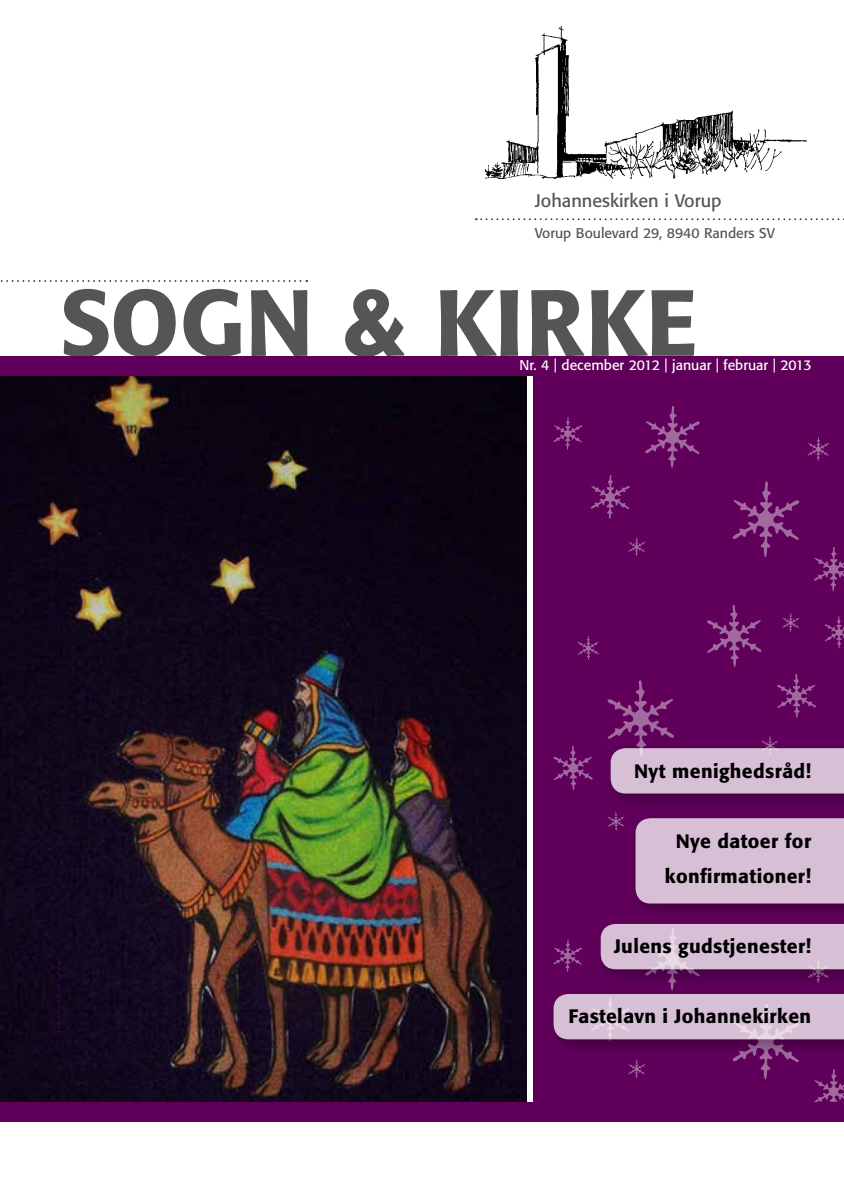
<style>
.page{position:relative;width:844px;height:1191px;background:#fff}
.page>*{position:absolute;margin:0;border:0;box-sizing:border-box;transform-origin:0 0}
.t1{font:500 92.75px "Formata";color:#555}
.t2{font:500 19.25px/35px "Formata";letter-spacing:.02em;color:#000;text-align:center}
.t3{font:18.03px "Formata";color:#555}
.t4{font:14px "Formata";color:#fff}
.t5{font:14px "Formata";color:#555}
</style>
<div class="page">
<div style="left:533px;top:373px;width:310px;height:736px;background:#60005b"></div>
<svg style="left:628px;top:537px;width:17px;height:19px"></svg>
<svg style="left:808px;top:437px;width:21px;height:24px"></svg>
<svg style="left:553px;top:417px;width:29px;height:33px"></svg>
<svg style="left:645px;top:406px;width:55px;height:62px"></svg>
<svg style="left:590px;top:475px;width:40px;height:44px"></svg>
<svg style="left:732px;top:481px;width:68px;height:76px"></svg>
<svg style="left:814px;top:547px;width:29px;height:45px"></svg>
<svg style="left:607px;top:812px;width:18px;height:19px"></svg>
<img style="left:0;top:376px;width:526px;height:725px">
<img style="left:485px;top:26px;width:320px;height:153px">
<svg style="left:0;top:280px;width:307px;height:2px"></svg>
<svg style="left:475px;top:218px;width:369px;height:2px"></svg>
<div style="left:0;top:356px;width:843px;height:20px;background:#60005b"></div>
<div style="left:0;top:1101px;width:843px;height:20px;background:#60005b"></div>
<div style="left:602px;top:739px;width:241px;height:73px;background:#000;opacity:.45"></div>
<svg style="left:553px;top:605px;width:290px;height:188px"></svg>
<div style="left:626px;top:809px;width:217px;height:112px;background:#000;opacity:.45"></div>
<div style="left:635px;top:818px;width:208px;height:85px;background:#d7bfd5"></div>
<div style="left:592px;top:915px;width:251px;height:72px;background:#5c0058"></div>
<svg style="left:553px;top:924px;width:290px;height:178px"></svg>
<svg style="left:58px;top:962px;width:2px;height:70px"></svg>
<p class="t3" style="left:535px;top:190px;width:188px">Johanneskirken i Vorup</p>
<p class="t5" style="left:535px;top:224px;width:241px">Vorup Boulevard 29, 8940 Randers SV</p>
<h1 class="t1" style="left:60px;top:266px;width:639px">SOGN &amp; KIRKE</h1>
<p class="t4" style="left:519px;top:357px;width:293px">Nr. 4 | december 2012 | januar | februar | 2013</p>
<p class="t2" style="left:634px;top:753px;width:178px">Nyt menighedsråd!</p>
<p class="t2" style="left:664px;top:823px;width:148px">Nye datoer for konfirmationer!</p>
<p class="t2" style="left:614px;top:928px;width:198px">Julens gudstjenester!</p>
<p class="t2" style="left:568px;top:998px;width:244px">Fastelavn i Johannekirken</p>
</div>
